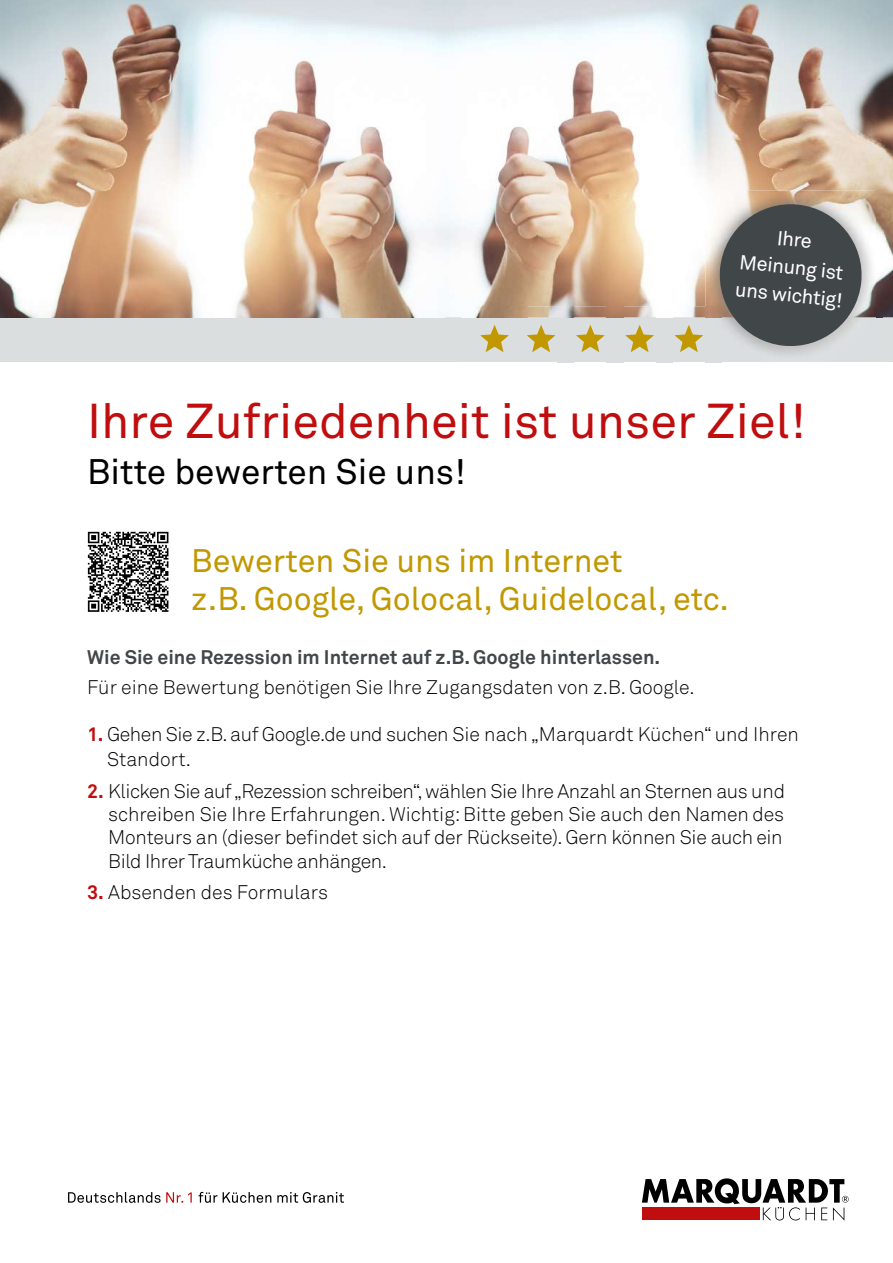
<style>
.page{position:relative;width:893px;height:1263px;background:#fff}
.page>*{position:absolute;margin:0;border:0;box-sizing:border-box;transform-origin:0 0}
.t1{font:48.45px "Akkurat Std";color:#c00d0e}
.t2{font:35.1px "Akkurat Std";color:#000}
.t3{font:32.25px/38.7px "Akkurat Std";color:#c19800}
.t4{font:20.1px/27.8px "Akkurat Std";color:#fff;text-align:center}
.t5{font:300 19.5px/23.4px "Akkurat Std";letter-spacing:-.01em;color:#000}
.t6{font:700 19.5px "Akkurat Std";color:#414649}
.s1{font-weight:700;color:#c00d0e}
</style>
<div class="page">
<div style="left:0;top:316px;width:893px;height:46px;background:#dbdedf"></div>
<img style="left:444px;top:0;width:449px;height:317px">
<img style="left:0;top:0;width:444px;height:317px">
<img style="left:706px;top:190px;width:177px;height:127px">
<svg style="left:716px;top:201px;width:149px;height:149px;background:#6a6d6d"></svg>
<img style="left:462px;top:307px;width:46px;height:11px">
<img style="left:527px;top:317px;width:21px;height:1px">
<img style="left:527px;top:307px;width:178px;height:10px">
<img style="left:508px;top:307px;width:19px;height:29px">
<svg style="left:480px;top:325px;width:29px;height:27px"></svg>
<svg style="left:527px;top:325px;width:29px;height:27px"></svg>
<img style="left:574px;top:317px;width:33px;height:1px">
<img style="left:557px;top:307px;width:17px;height:56px">
<svg style="left:576px;top:325px;width:29px;height:27px"></svg>
<img style="left:623px;top:317px;width:16px;height:1px">
<img style="left:607px;top:307px;width:16px;height:56px">
<svg style="left:625px;top:325px;width:29px;height:27px"></svg>
<img style="left:672px;top:317px;width:33px;height:19px">
<img style="left:705px;top:307px;width:16px;height:43px">
<img style="left:706px;top:362px;width:15px;height:1px">
<img style="left:656px;top:307px;width:16px;height:56px">
<svg style="left:674px;top:325px;width:29px;height:27px"></svg>
<img style="left:87px;top:531px;width:82px;height:81px">
<svg style="left:642px;top:1178px;width:207px;height:42px"></svg>
<svg style="left:198px;top:1192px;width:146px;height:11px"></svg>
<svg style="left:68px;top:1192px;width:124px;height:11px"></svg>
<p class="t4" style="left:742px;top:220px;width:109px;rotate:6deg">Ihre<br>Meinung ist uns wichtig!</p>
<h1 class="t1" style="left:87px;top:393px;width:720px">Ihre Zufriedenheit ist unser Ziel!</h1>
<h2 class="t2" style="left:87px;top:451px;width:380px">Bitte bewerten Sie uns!</h2>
<h3 class="t3" style="left:191px;top:541px;width:539px">Bewerten Sie uns im Internet<br>z.B. Google, Golocal, Guidelocal, etc.</h3>
<p class="t6" style="left:87px;top:645px;width:575px">Wie Sie eine Rezession im Internet auf z.B. Google hinterlassen.</p>
<p class="t5" style="left:87px;top:675px;width:609px">Für eine Bewertung benötigen Sie Ihre Zugangsdaten von z.B. Google.</p>
<p class="t5" style="left:107px;top:721px;width:693px;line-height:25.5px;text-indent:-20px"><span class="s1">1.</span> Gehen Sie z.B. auf Google.de und suchen Sie nach „Marquardt Küchen“ und Ihren<br>Standort.</p>
<p class="t5" style="left:108px;top:779px;width:679px;text-indent:-21px"><span class="s1">2.</span> Klicken Sie auf „Rezession schreiben“, wählen Sie Ihre Anzahl an Sternen aus und schreiben Sie Ihre Erfahrungen. Wichtig: Bitte geben Sie auch den Namen des Monteurs an (dieser befindet sich auf der Rückseite). Gern können Sie auch ein Bild Ihrer Traumküche anhängen.</p>
<p class="t5" style="left:87px;top:881px;width:242px"><span class="s1">3.</span> Absenden des Formulars</p>
</div>
